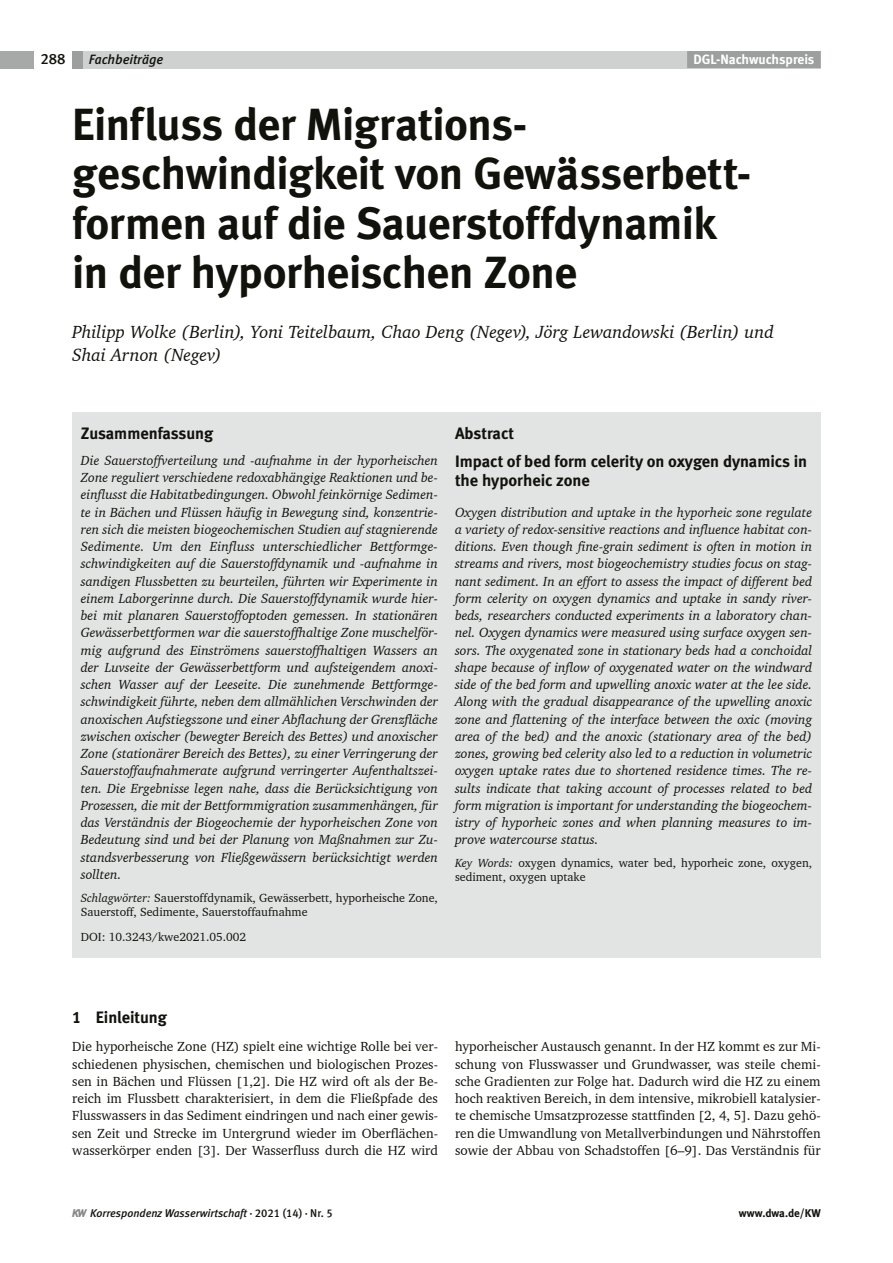
<style>
.page{position:relative;width:893px;height:1263px;background:#fff}
.page>*{position:absolute;margin:0;border:0;box-sizing:border-box;transform-origin:0 0}
.t1{font:45px/49.5px "Meta Bold LF";letter-spacing:-.01em;color:#12120d}
.V2{font:italic 18px/22.4px "Charter BT";letter-spacing:-.005em;color:#12120d}
.Z1_Abstract{font:16.5px/18px "Meta Bold LF";color:#12120d}
.Z1{font:16.5px "Meta Bold LF";letter-spacing:-.005em;color:#12120d}
.t2{font:15px "Meta Medium LF";color:#12120d}
.G1-Abstract{font:italic 13.5px/17.2px "Charter BT";color:#12120d;text-align:justify}
.G1_-_OE{font:13.5px/17.2px "Charter BT";color:#12120d;text-align:justify}
.t3{font:13.5px "Meta Bold LF";color:#fff}
.t4{font:italic 13.5px "Meta Medium LF";color:#12120d}
.F1{font:12px/14.2px "Charter BT";color:#12120d}
.F1_DOI{font:12px "Charter BT";color:#12120d}
.t5{font:italic 11.25px "Meta Medium LF";color:#12120d}
.t6{font:700 11.25px "Meta";color:#12120d}
.s1{font-style:italic}
.s2{font-family:"KAKW";font-style:normal;font-size:11.7px;color:#878988}
.s3{font-style:normal}
</style>
<div class="page">
<div style="left:72px;top:51px;width:11px;height:17px;background:#9d9e9e"></div>
<div style="left:106px;top:51px;width:715px;height:17px;background:#cfd0d0"></div>
<div style="left:687px;top:51px;width:134px;height:17px;background:#9d9e9e"></div>
<div style="left:0;top:51px;width:34px;height:17px;background:#a7a9a9"></div>
<div style="left:83px;top:51px;width:86px;height:17px;background:#cfd0d0"></div>
<div style="left:72px;top:412px;width:749px;height:545px;background:#e2e3e3"></div>
<p class="t2" style="left:40px;top:50px;width:27px">288</p>
<p class="t4" style="left:89px;top:51px;width:76px">Fachbeiträge</p>
<p class="t3" style="left:693px;top:51px;width:122px">DGL-Nachwuchspreis</p>
<h2 class="t1" style="left:72px;top:99px;width:677px">Einfluss der Migrations&shy;geschwindigkeit von Gewässerbett&shy;formen auf die Sauerstoffdynamik in der hyporheischen Zone</h2>
<p class="V2" style="left:72px;top:320px;width:703px">Philipp Wolke (Berlin), Yoni Teitelbaum, Chao Deng (Negev), Jörg Lewandowski (Berlin) und<br>Shai Arnon (Negev)</p>
<p class="Z1_Abstract" style="left:81px;top:424px;width:134px">Zusammenfassung</p>
<p class="G1-Abstract" style="left:81px;top:451px;width:359px">Die Sauerstoffverteilung und -aufnahme in der hyporheischen Zone reguliert verschiedene redoxabhängige Reaktionen und be&shy;einflusst die Habitatbedingungen. Obwohl feinkörnige Sedimen&shy;te in Bächen und Flüssen häufig in Bewegung sind, konzentrie&shy;ren sich die meisten biogeochemischen Studien auf stagnierende Sedimente. Um den Einfluss unterschiedlicher Bettformge&shy;schwindigkeiten auf die Sauerstoffdynamik und -aufnahme in sandigen Flussbetten zu beurteilen, führten wir Experimente in einem Laborgerinne durch. Die Sauerstoffdynamik wurde hier&shy;bei mit planaren Sauerstoffoptoden gemessen. In stationären Gewässerbettformen war die sauerstoffhaltige Zone muschelför&shy;mig aufgrund des Einströmens sauerstoffhaltigen Wassers an der Luvseite der Gewässerbettform und aufsteigendem anoxi&shy;schen Wasser auf der Leeseite. Die zunehmende Bettformge&shy;schwindigkeit führte, neben dem allmählichen Verschwinden der anoxischen Aufstiegszone und einer Abflachung der Grenzfläche zwischen oxischer (bewegter Bereich des Bettes) und anoxischer Zone (stationärer Bereich des Bettes), zu einer Verringerung der Sauerstoffaufnahmerate aufgrund verringerter Aufenthaltszei&shy;ten. Die Ergebnisse legen nahe, dass die Berücksichtigung von Prozessen, die mit der Bettformmigration zusammenhängen, für das Verständnis der Biogeochemie der hyporheischen Zone von Bedeutung sind und bei der Planung von Maßnahmen zur Zu&shy;standsverbesserung von Fließgewässern berücksichtigt werden sollten.</p>
<p class="F1" style="left:81px;top:890px;width:359px"><span class="s1">Schlagwörter:</span> Sauerstoffdynamik, Gewässerbett, hyporheische Zone,<br>Sauerstoff, Sedimente, Sauerstoffaufnahme</p>
<p class="F1_DOI" style="left:81px;top:929px;width:167px">DOI: 10.3243/kwe2021.05.002</p>
<p class="Z1_Abstract" style="left:455px;top:424px;width:61px">Abstract</p>
<p class="Z1_Abstract" style="left:455px;top:452px;width:354px">Impact of bed form celerity on oxygen dynamics in the hyporheic zone</p>
<p class="G1-Abstract" style="left:455px;top:503px;width:359px">Oxygen distribution and uptake in the hyporheic zone regulate a variety of redox-sensitive reactions and influence habitat con&shy;ditions. Even though fine-grain sediment is often in motion in streams and rivers, most biogeochemistry studies focus on stag&shy;nant sediment. In an effort to assess the impact of different bed form celerity on oxygen dynamics and uptake in sandy river&shy;beds, researchers conducted experiments in a laboratory chan&shy;nel. Oxygen dynamics were measured using surface oxygen sen&shy;sors. The oxygenated zone in stationary beds had a conchoidal shape because of inflow of oxygenated water on the windward side of the bed form and upwelling anoxic water at the lee side.<br>Along with the gradual disappearance of the upwelling anoxic zone and flattening of the interface between the oxic (moving area of the bed) and the anoxic (stationary area of the bed) zones, growing bed celerity also led to a reduction in volumetric oxygen uptake rates due to shortened residence times. The re&shy;sults indicate that taking account of processes related to bed form migration is important for understanding the biogeochem&shy;istry of hyporheic zones and when planning measures to im&shy;prove watercourse status.</p>
<p class="F1" style="left:455px;top:856px;width:359px"><span class="s1">Key Words:</span> oxygen dynamics, water bed, hyporheic zone, oxygen, sediment, oxygen uptake</p>
<p class="Z1" style="left:72px;top:1007px;width:96px">1 Einleitung</p>
<p class="G1_-_OE" style="left:72px;top:1038px;width:367px">Die hyporheische Zone (HZ) spielt eine wichtige Rolle bei ver&shy;schiedenen physischen, chemischen und biologischen Prozes&shy;sen in Bächen und Flüssen [1,2]. Die HZ wird oft als der Be&shy;reich im Flussbett charakterisiert, in dem die Fließpfade des Flusswassers in das Sediment eindringen und nach einer gewis&shy;sen Zeit und Strecke im Untergrund wieder im Oberflächen&shy;wasserkörper enden [3]. Der Wasserfluss durch die HZ wird</p>
<p class="G1_-_OE" style="left:455px;top:1038px;width:367px">hyporheischer Austausch genannt. In der HZ kommt es zur Mi&shy;schung von Flusswasser und Grundwasser, was steile chemi&shy;sche Gradienten zur Folge hat. Dadurch wird die HZ zu einem hoch reaktiven Bereich, in dem intensive, mikrobiell katalysier&shy;te chemische Umsatzprozesse stattfinden [2, 4, 5]. Dazu gehö&shy;ren die Umwandlung von Metallverbindungen und Nährstoffen sowie der Abbau von Schadstoffen [6–9]. Das Verständnis für</p>
<p class="t5" style="left:72px;top:1206px;width:262px"><span class="s2">w</span> Korrespondenz Wasserwirtschaft <span class="s3">· 2021 (14) · Nr. 5</span></p>
<p class="t6" style="left:739px;top:1206px;width:83px">www.dwa.de/KW</p>
</div>
